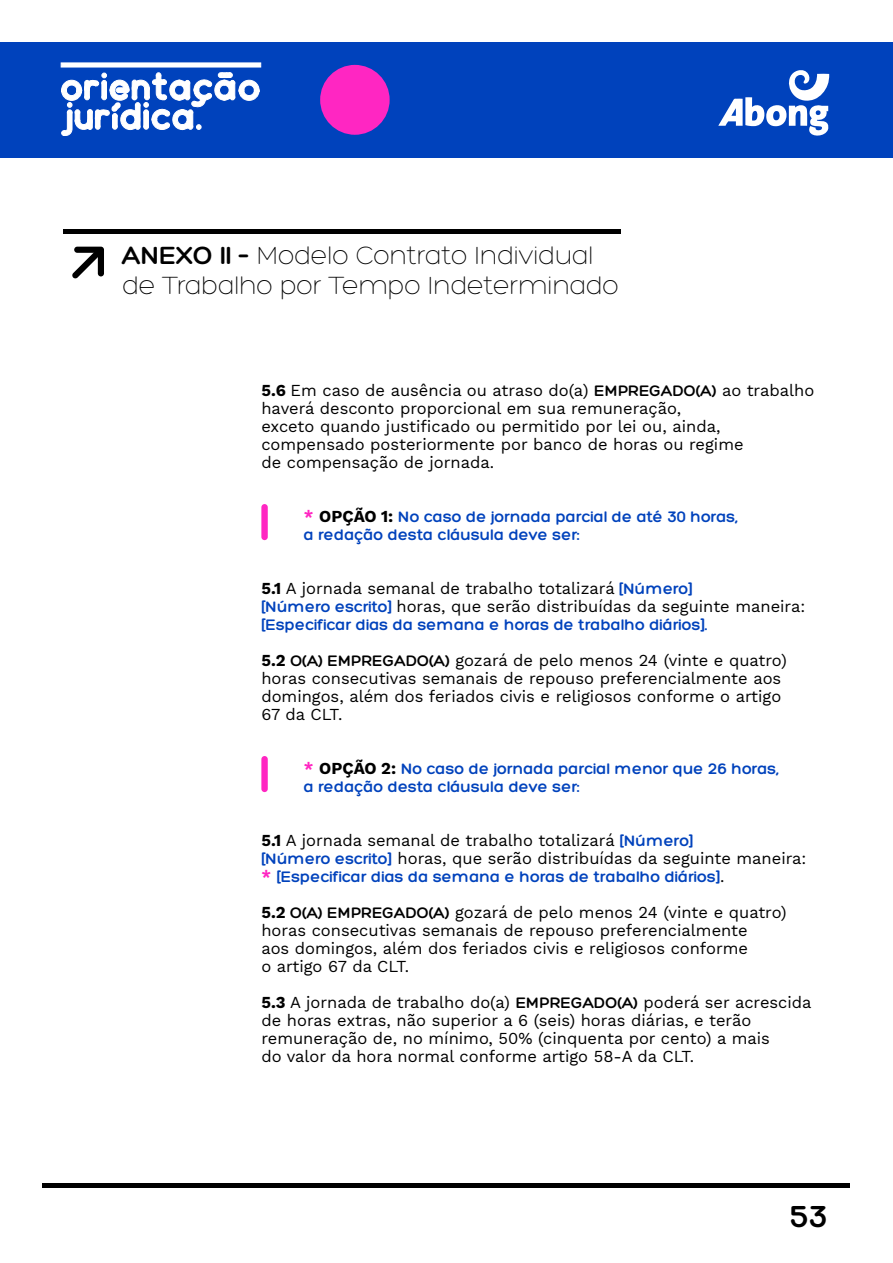
<style>
.page{position:relative;width:893px;height:1263px;background:#fff}
.page>*{position:absolute;margin:0;border:0;box-sizing:border-box;transform-origin:0 0}
.t1{font:700 33px "Hero";color:#000}
.t2{font:300 27px/30px "Hero";letter-spacing:-.01em;color:#000}
.t3{font:16.5px/18px "Work Sans";color:#000}
.t4{font:700 16.5px/18px "Hero";color:#0042bc}
.s1{font-weight:700}
.s2{font-family:"Hero";font-weight:700}
.s3{font-family:"Work Sans";font-weight:400;color:#ff26c2}
.s4{font-family:"Work Sans";font-weight:400;color:#000}
.s5{font-family:"Hero";font-weight:700;color:#0042bc}
</style>
<div class="page">
<div style="left:0;top:43px;width:893px;height:115px;background:#0042bc"></div>
<svg style="left:320px;top:65px;width:70px;height:70px"></svg>
<hr style="left:61px;top:63px;width:200px;height:4px;background:#fff">
<svg style="left:61px;top:73px;width:198px;height:63px"></svg>
<hr style="left:43px;top:1184px;width:807px;height:4px;background:#000">
<svg style="left:718px;top:70px;width:111px;height:66px"></svg>
<hr style="left:64px;top:230px;width:557px;height:4px;background:#000">
<svg style="left:72px;top:247px;width:32px;height:32px"></svg>
<div style="left:261px;top:504px;width:7px;height:36px;background:#ff26c2;border-radius:3px"></div>
<div style="left:261px;top:756px;width:7px;height:36px;background:#ff26c2;border-radius:3px"></div>
<h2 class="t2" style="left:122px;top:241px;width:498px"><span class="s1">ANEXO II –</span> Modelo Contrato Individual de Trabalho por Tempo Indeterminado</h2>
<p class="t3" style="left:261px;top:381px;width:554px">5.6 Em caso de ausência ou atraso do(a) <span class="s2">EMPREGADO(A)</span> ao trabalho haverá desconto proporcional em sua remuneração,<br>exceto quando justificado ou permitido por lei ou, ainda, compensado posteriormente por banco de horas ou regime<br>de compensação de jornada.</p>
<p class="t4" style="left:304px;top:508px;width:435px"><span class="s3">*</span> <span class="s4">OPÇÃO 1:</span> No caso de jornada parcial de até 30 horas, a redação desta cláusula deve ser:</p>
<p class="t3" style="left:261px;top:579px;width:545px">5.1 A jornada semanal de trabalho totalizará <span class="s5">[Número]<br>[Número escrito]</span> horas, que serão distribuídas da seguinte maneira:</p>
<p class="t4" style="left:261px;top:616px;width:447px">[Especificar dias da semana e horas de trabalho diários].</p>
<p class="t3" style="left:261px;top:651px;width:527px">5.2 <span class="s2">O(A) EMPREGADO(A)</span> gozará de pelo menos 24 (vinte e quatro) horas consecutivas semanais de repouso preferencialmente aos domingos, além dos feriados civis e religiosos conforme o artigo 67 da CLT.</p>
<p class="t4" style="left:304px;top:760px;width:476px"><span class="s3">*</span> <span class="s4">OPÇÃO 2:</span> No caso de jornada parcial menor que 26 horas, a redação desta cláusula deve ser:</p>
<p class="t3" style="left:261px;top:831px;width:547px">5.1 A jornada semanal de trabalho totalizará <span class="s5">[Número]<br>[Número escrito]</span> horas, que serão distribuídas da seguinte maneira:</p>
<p class="t4" style="left:261px;top:868px;width:465px"><span class="s3">*</span> [Especificar dias da semana e horas de trabalho diários]<span class="s4">.</span></p>
<p class="t3" style="left:261px;top:903px;width:527px">5.2 <span class="s2">O(A) EMPREGADO(A)</span> gozará de pelo menos 24 (vinte e quatro) horas consecutivas semanais de repouso preferencialmente<br>aos domingos, além dos feriados civis e religiosos conforme<br>o artigo 67 da CLT.</p>
<p class="t3" style="left:261px;top:993px;width:552px">5.3 A jornada de trabalho do(a) <span class="s2">EMPREGADO(A)</span> poderá ser acrescida de horas extras, não superior a 6 (seis) horas diárias, e terão remuneração de, no mínimo, 50% (cinquenta por cento) a mais<br>do valor da hora normal conforme artigo 58-A da CLT.</p>
<h1 class="t1" style="left:791px;top:1198px;width:39px">53</h1>
</div>
